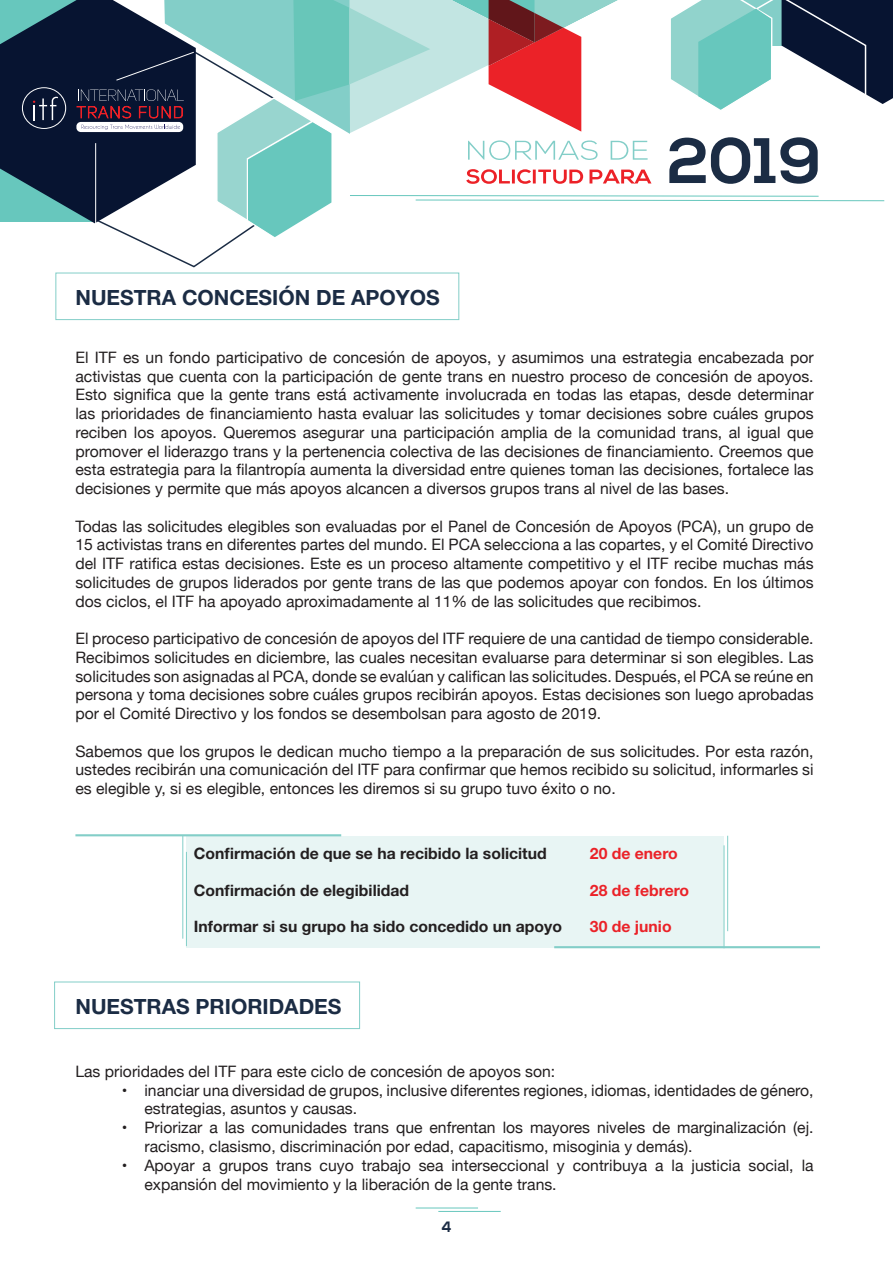
<style>
.page{position:relative;width:893px;height:1263px;background:#fff}
.page>*{position:absolute;margin:0;border:0;box-sizing:border-box;transform-origin:0 0}
.t1{font:700 21px "Helvetica Neue";color:#1b2c44}
.t2{font:15.75px/18.8px "Helvetica Neue";color:#231f20;text-align:justify}
.t3{font:700 15.75px "Helvetica Neue";color:#231f20}
.t4{font:700 15.75px "Helvetica Neue";color:#eb2228}
.t5{font:700 15px "Nexa";color:#1b2c44}
</style>
<div class="page">
<hr style="left:416px;top:1207px;width:62px;height:1px;background:#67c7bd">
<hr style="left:438px;top:1211px;width:63px;height:1px;background:#67c7bd">
<svg style="left:0;top:0;width:893px;height:268px"></svg>
<div style="left:187px;top:836px;width:537px;height:112px;background:#e8f5f4"></div>
<div style="left:55px;top:273px;width:404px;height:47px;border:1px solid #83cec8"></div>
<hr style="left:182px;top:836px;width:1px;height:103px;background:#83cec8">
<hr style="left:727px;top:836px;width:1px;height:95px;background:#83cec8">
<hr style="left:186px;top:852px;width:1px;height:94px;background:#83cec8">
<hr style="left:724px;top:845px;width:1px;height:103px;background:#83cec8">
<hr style="left:75px;top:834px;width:266px;height:2px;background:#83cec8">
<hr style="left:554px;top:946px;width:266px;height:2px;background:#83cec8">
<div style="left:54px;top:981px;width:306px;height:48px;border:1px solid #83cec8"></div>
<h1 class="t1" style="left:75px;top:285px;width:366px">NUESTRA CONCESIÓN DE APOYOS</h1>
<p class="t2" style="left:75px;top:349px;width:740px">El ITF es un fondo participativo de concesión de apoyos, y asumimos una estrategia encabezada por activistas que cuenta con la participación de gente trans en nuestro proceso de concesión de apoyos.<br>Esto significa que la gente trans está activamente involucrada en todas las etapas, desde determinar las prioridades de financiamiento hasta evaluar las solicitudes y tomar decisiones sobre cuáles grupos reciben los apoyos. Queremos asegurar una participación amplia de la comunidad trans, al igual que promover el liderazgo trans y la pertenencia colectiva de las decisiones de financiamiento. Creemos que esta estrategia para la filantropía aumenta la diversidad entre quienes toman las decisiones, fortalece las decisiones y permite que más apoyos alcancen a diversos grupos trans al nivel de las bases.</p>
<p class="t2" style="left:75px;top:517px;width:740px">Todas las solicitudes elegibles son evaluadas por el Panel de Concesión de Apoyos (PCA), un grupo de 15 activistas trans en diferentes partes del mundo. El PCA selecciona a las copartes, y el Comité Directivo del ITF ratifica estas decisiones. Este es un proceso altamente competitivo y el ITF recibe muchas más solicitudes de grupos liderados por gente trans de las que podemos apoyar con fondos. En los últimos dos ciclos, el ITF ha apoyado aproximadamente al 11% de las solicitudes que recibimos.</p>
<p class="t2" style="left:75px;top:630px;width:740px">El proceso participativo de concesión de apoyos del ITF requiere de una cantidad de tiempo considerable.<br>Recibimos solicitudes en diciembre, las cuales necesitan evaluarse para determinar si son elegibles. Las solicitudes son asignadas al PCA, donde se evalúan y califican las solicitudes. Después, el PCA se reúne en persona y toma decisiones sobre cuáles grupos recibirán apoyos. Estas decisiones son luego aprobadas por el Comité Directivo y los fondos se desembolsan para agosto de 2019.</p>
<p class="t2" style="left:75px;top:742px;width:740px">Sabemos que los grupos le dedican mucho tiempo a la preparación de sus solicitudes. Por esta razón, ustedes recibirán una comunicación del ITF para confirmar que hemos recibido su solicitud, informarles si es elegible y, si es elegible, entonces les diremos si su grupo tuvo éxito o no.</p>
<p class="t3" style="left:194px;top:844px;width:354px">Confirmación de que se ha recibido la solicitud</p>
<p class="t4" style="left:590px;top:844px;width:89px">20 de enero</p>
<p class="t3" style="left:194px;top:880px;width:217px">Confirmación de elegibilidad</p>
<p class="t4" style="left:590px;top:880px;width:101px">28 de febrero</p>
<p class="t3" style="left:194px;top:917px;width:370px">Informar si su grupo ha sido concedido un apoyo</p>
<p class="t4" style="left:590px;top:917px;width:83px">30 de junio</p>
<h1 class="t1" style="left:75px;top:993px;width:268px">NUESTRAS PRIORIDADES</h1>
<p class="t2" style="left:75px;top:1062px;width:481px">Las prioridades del ITF para este ciclo de concesión de apoyos son:</p>
<p class="t2" style="left:144px;top:1081px;width:671px;text-indent:-23px">• inanciar una diversidad de grupos, inclusive diferentes regiones, idiomas, identidades de género, estrategias, asuntos y causas.</p>
<p class="t2" style="left:144px;top:1119px;width:671px;text-indent:-23px">• Priorizar a las comunidades trans que enfrentan los mayores niveles de marginalización (ej. racismo, clasismo, discriminación por edad, capacitismo, misoginia y demás).</p>
<p class="t2" style="left:144px;top:1157px;width:671px;text-indent:-23px">• Apoyar a grupos trans cuyo trabajo sea interseccional y contribuya a la justicia social, la expansión del movimiento y la liberación de la gente trans.</p>
<p class="t5" style="left:441px;top:1218px;width:12px">4</p>
</div>
